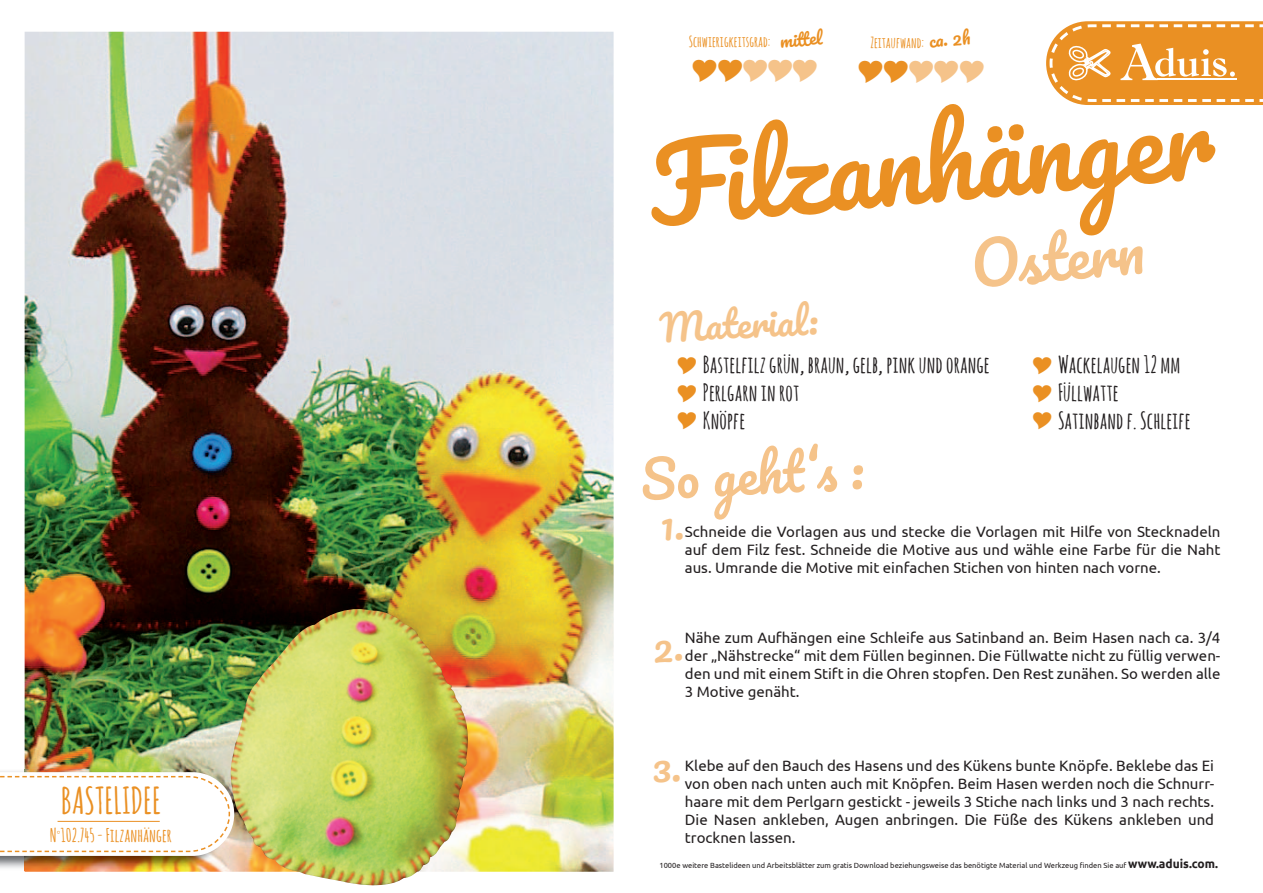
<style>
.page{position:relative;width:1263px;height:893px;background:#fff}
.page>*{position:absolute;margin:0;border:0;box-sizing:border-box;transform-origin:0 0}
.t1{font:102.6px "Pacifico";color:#ea9023}
.t2{font:58.95px "Pacifico";color:#f5c38a}
.t3{font:51px "Pacifico";color:#f5c38a}
.t4{font:36.75px "Pacifico";color:#f5c38a}
.t5{font:700 36.45px "Amatic SC";color:#ea9023}
.t6{font:700 23.25px/27.9px "Amatic SC";color:#231f20}
.t7{font:700 18.45px "Amatic SC";color:#ea9023}
.t8{font:17.25px "Pacifico";color:#ea9023}
.t9{font:15px/18px "Ubuntu";color:#231f20;text-align:justify}
.t10{font:700 15px "Amatic SC";color:#ea9023}
.t11{font:7.5px "Ubuntu";color:#231f20}
.s1{font-weight:700;font-size:12px}
</style>
<div class="page">
<svg style="left:1046px;top:21px;width:217px;height:84px"></svg>
<img style="left:25px;top:32px;width:589px;height:840px">
<img style="left:0;top:769px;width:228px;height:101px">
<svg style="left:0;top:772px;width:228px;height:84px"></svg>
<hr style="left:58px;top:821px;width:102px;height:1px;background:#ea9023">
<img style="left:228px;top:609px;width:244px;height:277px">
<h3 class="t5" style="left:61px;top:774px;width:102px">BASTELIDEE</h3>
<p class="t7" style="left:50px;top:822px;width:123px">N<sup>°</sup>102.745 - Filzanhänger</p>
<p class="t10" style="left:689px;top:31px;width:83px">Schwierigkeitsgrad:</p>
<p class="t8" style="left:779px;top:32px;width:43px;rotate:-5deg">mitt el</p>
<p class="t10" style="left:870px;top:32px;width:55px">Zeitaufwand:</p>
<p class="t8" style="left:928px;top:32px;width:43px;rotate:-5deg">ca. 2h</p>
<h1 class="t1" style="left:644px;top:132px;width:563px;rotate:-5deg">Filzanhänger</h1>
<h2 class="t2" style="left:968px;top:234px;width:176px;rotate:-5deg">Ostern</h2>
<h3 class="t4" style="left:659px;top:308px;width:160px;rotate:-3deg">Material:</h3>
<h3 class="t6" style="left:703px;top:350px;width:288px">Bastelfilz grün, braun, gelb, pink und orange<br>Perlgarn in rot<br>Knöpfe</h3>
<h3 class="t6" style="left:1058px;top:350px;width:134px">Wackelaugen 12 mm<br>Füllwatte<br>Satinband f. Schleife</h3>
<h3 class="t3" style="left:639px;top:453px;width:225px;rotate:-3deg">So geht‘s :</h3>
<p class="t9" style="left:685px;top:522px;width:537px">Schneide die Vorlagen aus und stecke die Vorlagen mit Hilfe von Stecknadeln auf dem Filz fest. Schneide die Motive aus und wähle eine Farbe für die Naht aus. Umrande die Motive mit einfachen Stichen von hinten nach vorne.</p>
<p class="t9" style="left:685px;top:628px;width:537px">Nähe zum Aufhängen eine Schleife aus Satinband an. Beim Hasen nach ca. 3/4 der „Nähstrecke“ mit dem Füllen beginnen. Die Füllwatte nicht zu füllig verwen&shy;den und mit einem Stift in die Ohren stopfen. Den Rest zunähen. So werden alle 3 Motive genäht.</p>
<p class="t9" style="left:685px;top:756px;width:531px">Klebe auf den Bauch des Hasens und des Kükens bunte Knöpfe. Beklebe das Ei von oben nach unten auch mit Knöpfen. Beim Hasen werden noch die Schnurr&shy;haare mit dem Perlgarn gestickt - jeweils 3 Stiche nach links und 3 nach rechts.<br>Die Nasen ankleben, Augen anbringen. Die Füße des Kükens ankleben und trocknen lassen.</p>
<p class="t11" style="left:659px;top:860px;width:560px">1000e weitere Bastelideen und Arbeitsblätter zum gratis Download beziehungsweise das benötigte Material und Werkzeug finden Sie auf <span class="s1">www.aduis.com.</span></p>
</div>
